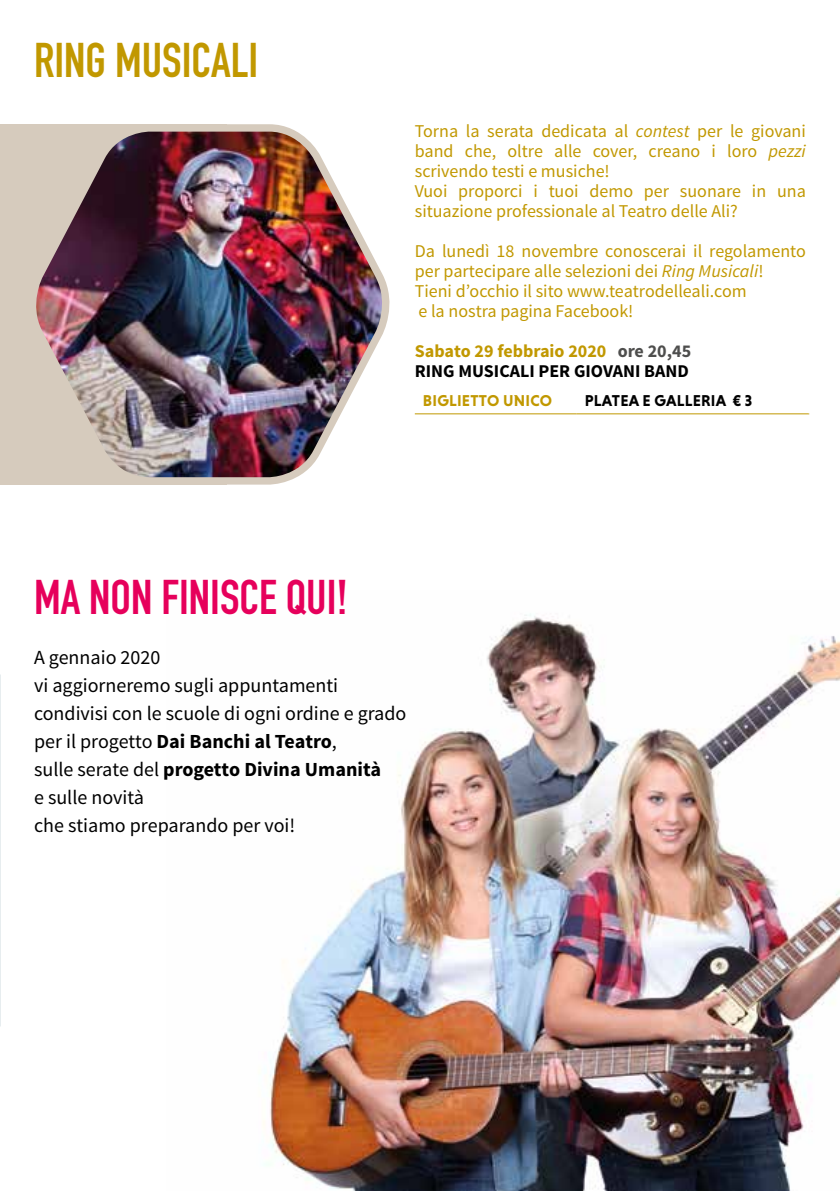
<style>
.page{position:relative;width:840px;height:1191px;background:#fff}
.page>*{position:absolute;margin:0;border:0;box-sizing:border-box;transform-origin:0 0}
.t1{font:700 48px "DIN Condensed";color:#e6005b}
.t2{font:700 48px "DIN Condensed";color:#c19800}
.t3{font:20px/28px "Source Sans Pro";color:#000}
.t4{font:18px/20px "Source Sans Pro";color:#c19800}
.t5{font:700 18px/20px "Source Sans Pro";color:#000}
.t6{font:700 16px "Niveau Grotesk";letter-spacing:.015em;color:#000}
.t7{font:700 16px "Niveau Grotesk";letter-spacing:.015em;color:#c19800}
.s1{font-style:italic}
.s2{color:#c19800}
.s3{color:#4e4e4d}
.s4{font-weight:700}
</style>
<div class="page">
<div style="left:0;top:124px;width:226px;height:360px;background:#d6cbbd"></div>
<img style="left:24px;top:124px;width:366px;height:361px">
<img style="left:263px;top:613px;width:576px;height:578px">
<hr style="left:414px;top:413px;width:162px;height:1px;background:#c19800">
<hr style="left:576px;top:413px;width:232px;height:1px;background:#c19800">
<h1 class="t2" style="left:34px;top:28px;width:225px">RING MUSICALI</h1>
<p class="t4" style="left:414px;top:122px;width:392px">Torna la serata dedicata al <span class="s1">contest</span> per le giovani band che, oltre alle cover, creano i loro <span class="s1">pezzi </span>scrivendo testi e musiche!<br>Vuoi proporci i tuoi demo per suonare in una situazione professionale al Teatro delle Ali?</p>
<p class="t4" style="left:414px;top:242px;width:392px">Da lunedì 18 novembre conoscerai il regolamento per partecipare alle selezioni dei <span class="s1">Ring Musicali</span>!<br>Tieni d’occhio il sito www.teatrodelleali.com<br>e la nostra pagina Facebook!</p>
<p class="t5" style="left:414px;top:342px;width:278px"><span class="s2">Sabato 29 febbraio 2020</span> <span class="s3">ore 20,45<br></span>RING MUSICALI PER GIOVANI BAND</p>
<p class="t7" style="left:422px;top:391px;width:130px">BIGLIETTO UNICO</p>
<p class="t6" style="left:584px;top:391px;width:169px">PLATEA E GALLERIA € 3</p>
<h1 class="t1" style="left:34px;top:565px;width:315px">MA NON FINISCE QUI!</h1>
<p class="t3" style="left:34px;top:644px;width:373px">A gennaio 2020<br>vi aggiorneremo sugli appuntamenti condivisi con le scuole di ogni ordine e grado per il progetto <span class="s4">Dai Banchi al Teatro</span>,<br>sulle serate del <span class="s4">progetto Divina Umanità<br></span>e sulle novità<br>che stiamo preparando per voi!</p>
</div>
